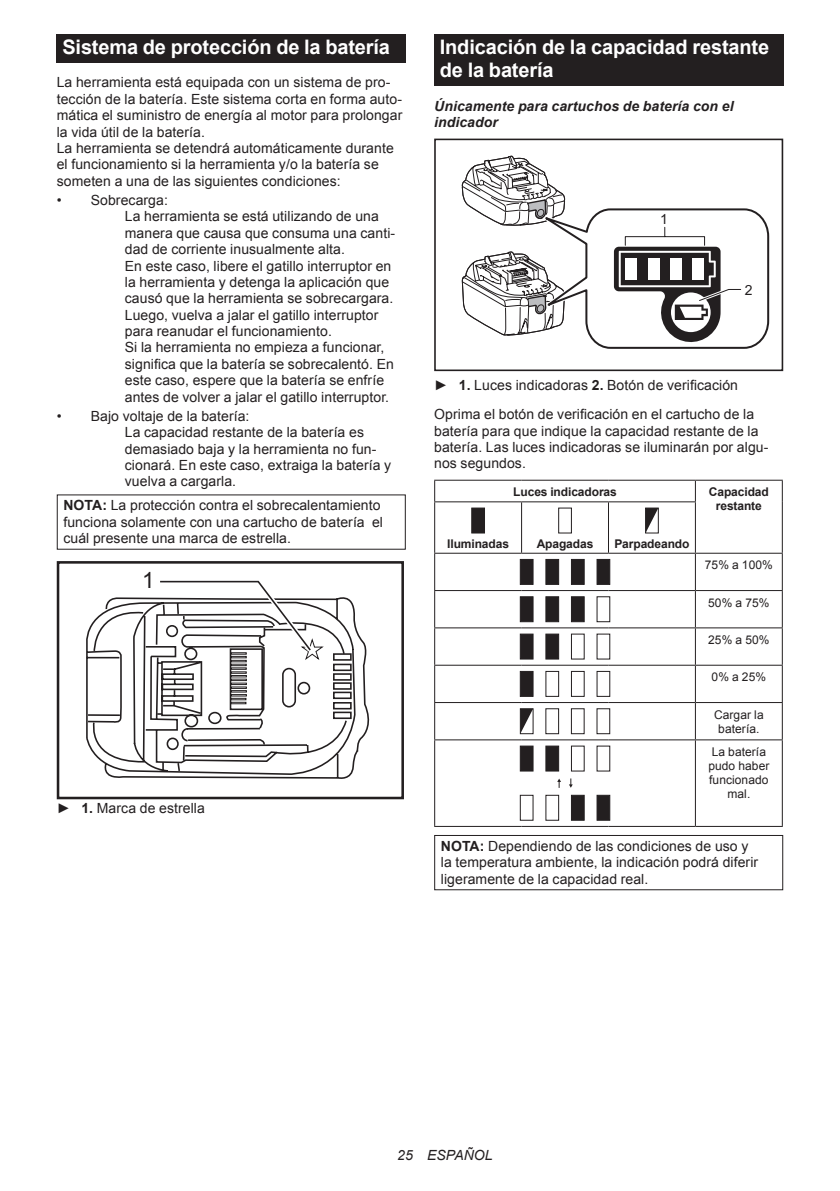
<style>
.page{position:relative;width:840px;height:1191px;background:#fff}
.page>*{position:absolute;margin:0;border:0;box-sizing:border-box;transform-origin:0 0}
.t1{font:22.4px "Arial";color:#231f20}
.t2{font:700 20px/23.4px "Arial";letter-spacing:-.01em;color:#fff}
.t3{font:14px/16.4px "Arial";letter-spacing:.005em;color:#231f20}
.t4{font:italic 700 14px/16.4px "Arial";letter-spacing:.005em;color:#231f20}
.t5{font:italic 14px "Arial";letter-spacing:.005em;color:#231f20}
.t6{font:12px/14px "Arial";letter-spacing:.005em;color:#231f20;text-align:center}
.t7{font:700 12px/14px "Arial";letter-spacing:-.01em;color:#231f20;text-align:center}
.s1{font-weight:700}
</style>
<div class="page">
<div style="left:57px;top:34px;width:348px;height:29px;background:#231f20"></div>
<svg style="left:86px;top:597px;width:284px;height:182px"></svg>
<div style="left:333px;top:653px;width:18px;height:7px;border:2px solid #231f20"></div>
<div style="left:333px;top:663px;width:18px;height:8px;border:2px solid #231f20"></div>
<div style="left:333px;top:673px;width:18px;height:7px;border:2px solid #231f20"></div>
<div style="left:333px;top:682px;width:18px;height:8px;border:2px solid #231f20"></div>
<div style="left:333px;top:691px;width:18px;height:8px;border:2px solid #231f20"></div>
<div style="left:333px;top:702px;width:18px;height:7px;border:2px solid #231f20"></div>
<div style="left:333px;top:711px;width:18px;height:8px;border:2px solid #231f20"></div>
<div style="left:230px;top:663px;width:16px;height:3px;border:1px solid #231f20"></div>
<div style="left:230px;top:667px;width:16px;height:3px;border:1px solid #231f20"></div>
<div style="left:230px;top:671px;width:16px;height:3px;border:1px solid #231f20"></div>
<svg style="left:230px;top:675px;width:17px;height:2px"></svg>
<div style="left:230px;top:678px;width:17px;height:3px;border:1px solid #231f20"></div>
<div style="left:230px;top:682px;width:17px;height:3px;border:1px solid #231f20"></div>
<div style="left:230px;top:686px;width:17px;height:3px;border:1px solid #231f20"></div>
<svg style="left:230px;top:690px;width:17px;height:14px"></svg>
<div style="left:57px;top:561px;width:347px;height:238px;border:3px solid #231f20"></div>
<svg style="left:155px;top:580px;width:170px;height:82px"></svg>
<div style="left:434px;top:34px;width:348px;height:52px;background:#231f20"></div>
<svg style="left:461px;top:139px;width:308px;height:233px"></svg>
<hr style="left:434px;top:480px;width:87px;height:1px;background:#231f20">
<svg style="left:434px;top:481px;width:1px;height:20px"></svg>
<hr style="left:521px;top:480px;width:87px;height:1px;background:#231f20">
<hr style="left:608px;top:480px;width:87px;height:1px;background:#231f20">
<hr style="left:695px;top:480px;width:87px;height:1px;background:#231f20">
<svg style="left:694px;top:481px;width:1px;height:20px"></svg>
<svg style="left:781px;top:481px;width:1px;height:21px"></svg>
<hr style="left:434px;top:501px;width:87px;height:1px;background:#231f20">
<hr style="left:434px;top:502px;width:1px;height:51px;background:#231f20">
<hr style="left:521px;top:501px;width:87px;height:1px;background:#231f20">
<hr style="left:521px;top:502px;width:1px;height:51px;background:#231f20">
<hr style="left:608px;top:501px;width:87px;height:1px;background:#231f20">
<hr style="left:607px;top:502px;width:1px;height:51px;background:#231f20">
<hr style="left:694px;top:502px;width:1px;height:51px;background:#231f20">
<hr style="left:781px;top:502px;width:1px;height:51px;background:#231f20">
<hr style="left:434px;top:553px;width:87px;height:1px;background:#231f20">
<hr style="left:434px;top:554px;width:1px;height:36px;background:#231f20">
<hr style="left:521px;top:553px;width:87px;height:1px;background:#231f20">
<hr style="left:608px;top:553px;width:87px;height:1px;background:#231f20">
<hr style="left:695px;top:553px;width:87px;height:1px;background:#231f20">
<hr style="left:694px;top:554px;width:1px;height:36px;background:#231f20">
<hr style="left:781px;top:554px;width:1px;height:36px;background:#231f20">
<hr style="left:434px;top:590px;width:87px;height:1px;background:#231f20">
<hr style="left:434px;top:591px;width:1px;height:36px;background:#231f20">
<hr style="left:521px;top:590px;width:87px;height:1px;background:#231f20">
<hr style="left:608px;top:590px;width:87px;height:1px;background:#231f20">
<hr style="left:695px;top:590px;width:87px;height:1px;background:#231f20">
<hr style="left:694px;top:591px;width:1px;height:36px;background:#231f20">
<hr style="left:781px;top:591px;width:1px;height:36px;background:#231f20">
<hr style="left:434px;top:627px;width:87px;height:1px;background:#231f20">
<hr style="left:434px;top:628px;width:1px;height:36px;background:#231f20">
<hr style="left:521px;top:627px;width:87px;height:1px;background:#231f20">
<hr style="left:608px;top:627px;width:87px;height:1px;background:#231f20">
<hr style="left:695px;top:627px;width:87px;height:1px;background:#231f20">
<hr style="left:694px;top:628px;width:1px;height:36px;background:#231f20">
<hr style="left:781px;top:628px;width:1px;height:36px;background:#231f20">
<hr style="left:434px;top:664px;width:87px;height:1px;background:#231f20">
<hr style="left:434px;top:665px;width:1px;height:37px;background:#231f20">
<hr style="left:521px;top:664px;width:87px;height:1px;background:#231f20">
<hr style="left:608px;top:664px;width:87px;height:1px;background:#231f20">
<hr style="left:695px;top:664px;width:87px;height:1px;background:#231f20">
<hr style="left:694px;top:665px;width:1px;height:37px;background:#231f20">
<hr style="left:781px;top:665px;width:1px;height:37px;background:#231f20">
<hr style="left:434px;top:702px;width:87px;height:1px;background:#231f20">
<hr style="left:434px;top:703px;width:1px;height:36px;background:#231f20">
<hr style="left:521px;top:702px;width:87px;height:1px;background:#231f20">
<hr style="left:608px;top:702px;width:87px;height:1px;background:#231f20">
<hr style="left:695px;top:702px;width:87px;height:1px;background:#231f20">
<hr style="left:694px;top:703px;width:1px;height:36px;background:#231f20">
<hr style="left:781px;top:703px;width:1px;height:36px;background:#231f20">
<hr style="left:434px;top:739px;width:87px;height:1px;background:#231f20">
<hr style="left:434px;top:740px;width:1px;height:86px;background:#231f20">
<hr style="left:521px;top:739px;width:87px;height:1px;background:#231f20">
<hr style="left:608px;top:739px;width:87px;height:1px;background:#231f20">
<hr style="left:695px;top:739px;width:87px;height:1px;background:#231f20">
<hr style="left:694px;top:740px;width:1px;height:86px;background:#231f20">
<hr style="left:781px;top:740px;width:1px;height:86px;background:#231f20">
<hr style="left:434px;top:826px;width:87px;height:1px;background:#231f20">
<hr style="left:521px;top:826px;width:87px;height:1px;background:#231f20">
<hr style="left:608px;top:826px;width:87px;height:1px;background:#231f20">
<hr style="left:695px;top:826px;width:87px;height:1px;background:#231f20">
<svg style="left:471px;top:507px;width:13px;height:26px"></svg>
<svg style="left:558px;top:507px;width:13px;height:26px"></svg>
<svg style="left:645px;top:507px;width:13px;height:26px"></svg>
<svg style="left:519px;top:559px;width:14px;height:26px"></svg>
<svg style="left:545px;top:559px;width:14px;height:26px"></svg>
<svg style="left:571px;top:559px;width:14px;height:26px"></svg>
<svg style="left:596px;top:559px;width:14px;height:26px"></svg>
<svg style="left:519px;top:596px;width:14px;height:26px"></svg>
<svg style="left:545px;top:596px;width:14px;height:26px"></svg>
<svg style="left:571px;top:596px;width:39px;height:26px"></svg>
<svg style="left:519px;top:633px;width:14px;height:26px"></svg>
<svg style="left:545px;top:633px;width:65px;height:26px"></svg>
<svg style="left:519px;top:671px;width:91px;height:26px"></svg>
<svg style="left:519px;top:708px;width:91px;height:26px"></svg>
<svg style="left:519px;top:745px;width:91px;height:75px"></svg>
<div style="left:434px;top:835px;width:348px;height:55px;border:1px solid #231f20"></div>
<h2 class="t2" style="left:62px;top:36px;width:329px">Sistema de protección de la batería</h2>
<p class="t3" style="left:57px;top:74px;width:347px">La herramienta está equipada con un sistema de pro&shy;tección de la batería. Este sistema corta en forma auto&shy;mática el suministro de energía al motor para prolongar la vida útil de la batería.<br>La herramienta se detendrá automáticamente durante el funcionamiento si la herramienta y/o la batería se someten a una de las siguientes condiciones:</p>
<p class="t3" style="left:125px;top:192px;width:272px;text-indent:-68px">• Sobrecarga:<br>La herramienta se está utilizando de una manera que causa que consuma una canti&shy;dad de corriente inusualmente alta.<br>En este caso, libere el gatillo interruptor en la herramienta y detenga la aplicación que causó que la herramienta se sobrecargara.<br>Luego, vuelva a jalar el gatillo interruptor para reanudar el funcionamiento.<br>Si la herramienta no empieza a funcionar, significa que la batería se sobrecalentó. En este caso, espere que la batería se enfríe antes de volver a jalar el gatillo interruptor.</p>
<p class="t3" style="left:125px;top:408px;width:268px;text-indent:-68px">• Bajo voltaje de la batería:<br>La capacidad restante de la batería es demasiado baja y la herramienta no fun&shy;cionará. En este caso, extraiga la batería y vuelva a cargarla.</p>
<p class="t3" style="left:63px;top:497px;width:321px"><span class="s1">NOTA:</span> La protección contra el sobrecalentamiento funciona solamente con una cartucho de batería el cuál presente una marca de estrella.</p>
<h1 class="t1" style="left:142px;top:566px;width:14px">1</h1>
<p class="t3" style="left:57px;top:800px;width:149px">► <span class="s1">1.</span> Marca de estrella</p>
<h2 class="t2" style="left:439px;top:36px;width:330px">Indicación de la capacidad restante de la batería</h2>
<p class="t4" style="left:434px;top:98px;width:301px">Únicamente para cartuchos de batería con el indicador</p>
<p class="t3" style="left:659px;top:211px;width:9px">1</p>
<p class="t3" style="left:744px;top:282px;width:9px">2</p>
<p class="t3" style="left:434px;top:371px;width:321px;line-height:28.8px">► <span class="s1">1.</span> Luces indicadoras <span class="s1">2.</span> Botón de verificación<br>Oprima el botón de verificación en el cartucho de la</p>
<p class="t3" style="left:434px;top:422px;width:335px">batería para que indique la capacidad restante de la batería. Las luces indicadoras se iluminarán por algu&shy;nos segundos.</p>
<p class="t7" style="left:513px;top:485px;width:105px">Luces indicadoras</p>
<p class="t7" style="left:708px;top:485px;width:61px">Capacidad restante</p>
<p class="t7" style="left:447px;top:537px;width:63px">Iluminadas</p>
<p class="t7" style="left:536px;top:537px;width:58px">Apagadas</p>
<p class="t7" style="left:614px;top:537px;width:77px">Parpadeando</p>
<p class="t6" style="left:704px;top:558px;width:70px">75% a 100%</p>
<p class="t6" style="left:707px;top:595px;width:63px">50% a 75%</p>
<p class="t6" style="left:707px;top:633px;width:63px">25% a 50%</p>
<p class="t6" style="left:711px;top:670px;width:56px">0% a 25%</p>
<p class="t6" style="left:713px;top:707px;width:51px">Cargar la batería.</p>
<p class="t6" style="left:708px;top:744px;width:63px">La batería pudo haber funcionado mal.</p>
<p class="t3" style="left:440px;top:838px;width:318px"><span class="s1">NOTA:</span> Dependiendo de las condiciones de uso y la temperatura ambiente, la indicación podrá diferir ligeramente de la capacidad real.</p>
<p class="t5" style="left:397px;top:1146px;width:97px">25 ESPAÑOL</p>
</div>
